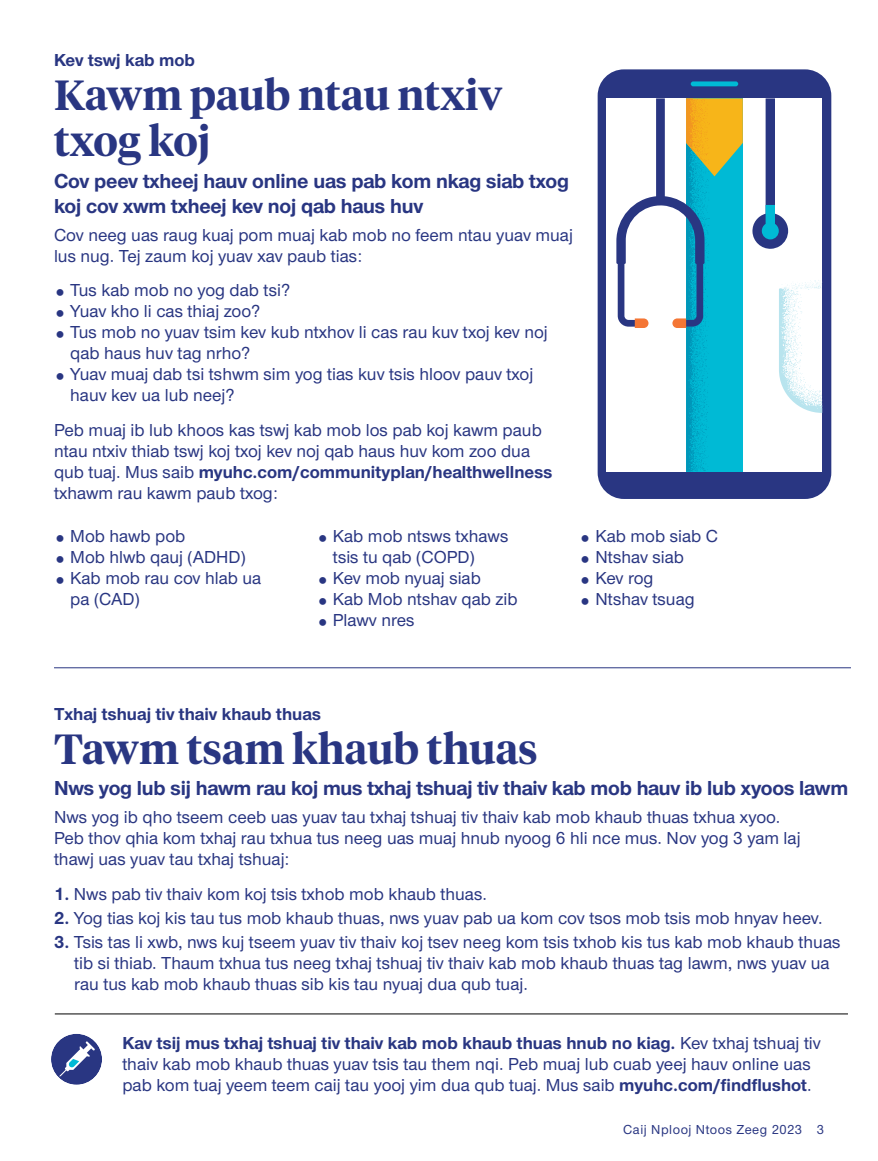
<style>
.page{position:relative;width:878px;height:1161px;background:#fff}
.page>*{position:absolute;margin:0;border:0;box-sizing:border-box;transform-origin:0 0}
.Hed_serif_secondary_AMC{font:600 42px/46.5px "UHC Serif Headline";color:#293682}
.Deck_AMC{font:700 21px/25.2px "UHC Sans";letter-spacing:-.01em;color:#293682}
.CTA_new_AMC{font:500 18px/21px "UHC Sans";color:#293682}
.Numbered_List_sans_AMC{font:500 18px/21px "UHC Sans";color:#293682}
.Sans_no_indent_AMC{font:500 18px/21px "UHC Sans";color:#293682}
.tag_category_AMC{font:700 18px "UHC Sans";color:#293682}
.t1{font:500 13.5px "UHC Sans";letter-spacing:.04em;color:#293682}
.s1{font-weight:700}
</style>
<div class="page">
<div style="left:597px;top:69px;width:234px;height:430px;background:#293682;border-radius:26px"></div>
<div style="left:606px;top:98px;width:216px;height:374px;background:#fff"></div>
<svg style="left:779px;top:280px;width:43px;height:133px"></svg>
<svg style="left:752px;top:98px;width:36px;height:151px"></svg>
<div style="left:690px;top:81px;width:48px;height:5px;background:#00bad5;border-radius:2px"></div>
<svg style="left:616px;top:98px;width:126px;height:374px"></svg>
<hr style="left:55px;top:1014px;width:792px;height:1px;background:#000">
<div style="left:51px;top:1034px;width:51px;height:51px;background:#293682;border-radius:50%"></div>
<svg style="left:59px;top:1041px;width:36px;height:35px"></svg>
<hr style="left:54px;top:668px;width:796px;height:1px;background:#293682">
<p class="tag_category_AMC" style="left:54px;top:48px;width:142px">Kev tswj kab mob</p>
<p class="Hed_serif_secondary_AMC" style="left:54px;top:69px;width:450px">Kawm paub ntau ntxiv txog koj</p>
<p class="Deck_AMC" style="left:54px;top:168px;width:516px">Cov peev txheej hauv online uas pab kom nkag siab txog koj cov xwm txheej kev noj qab haus huv</p>
<p class="Sans_no_indent_AMC" style="left:54px;top:224px;width:520px">Cov neeg uas raug kuaj pom muaj kab mob no feem ntau yuav muaj lus nug. Tej zaum koj yuav xav paub tias:</p>
<p class="CTA_new_AMC" style="left:70px;top:279px;width:221px">Tus kab mob no yog dab tsi?</p>
<p class="CTA_new_AMC" style="left:70px;top:300px;width:191px">Yuav kho li cas thiaj zoo?</p>
<p class="CTA_new_AMC" style="left:70px;top:321px;width:479px">Tus mob no yuav tsim kev kub ntxhov li cas rau kuv txoj kev noj qab haus huv tag nrho?</p>
<p class="CTA_new_AMC" style="left:70px;top:363px;width:464px">Yuav muaj dab tsi tshwm sim yog tias kuv tsis hloov pauv txoj hauv kev ua lub neej?</p>
<p class="CTA_new_AMC" style="left:54px;top:419px;width:500px">Peb muaj ib lub khoos kas tswj kab mob los pab koj kawm paub ntau ntxiv thiab tswj koj txoj kev noj qab haus huv kom zoo dua qub tuaj. Mus saib <span class="s1">myuhc.com/communityplan/healthwellness </span>txhawm rau kawm paub txog:</p>
<p class="CTA_new_AMC" style="left:70px;top:525px;width:117px">Mob hawb pob</p>
<p class="CTA_new_AMC" style="left:70px;top:546px;width:177px">Mob hlwb qauj (ADHD)</p>
<p class="CTA_new_AMC" style="left:70px;top:567px;width:193px">Kab mob rau cov hlab ua pa (CAD)</p>
<p class="CTA_new_AMC" style="left:333px;top:525px;width:177px">Kab mob ntsws txhaws tsis tu qab (COPD)</p>
<p class="CTA_new_AMC" style="left:333px;top:567px;width:149px">Kev mob nyuaj siab</p>
<p class="CTA_new_AMC" style="left:333px;top:588px;width:186px">Kab Mob ntshav qab zib</p>
<p class="CTA_new_AMC" style="left:333px;top:609px;width:83px">Plawv nres</p>
<p class="CTA_new_AMC" style="left:595px;top:525px;width:124px">Kab mob siab C</p>
<p class="CTA_new_AMC" style="left:595px;top:546px;width:90px">Ntshav siab</p>
<p class="CTA_new_AMC" style="left:595px;top:567px;width:59px">Kev rog</p>
<p class="CTA_new_AMC" style="left:595px;top:588px;width:101px">Ntshav tsuag</p>
<p class="tag_category_AMC" style="left:54px;top:702px;width:268px">Txhaj tshuaj tiv thaiv khaub thuas</p>
<p class="Hed_serif_secondary_AMC" style="left:54px;top:723px;width:485px">Tawm tsam khaub thuas</p>
<p class="Deck_AMC" style="left:54px;top:775px;width:795px">Nws yog lub sij hawm rau koj mus txhaj tshuaj tiv thaiv kab mob hauv ib lub xyoos lawm</p>
<p class="CTA_new_AMC" style="left:54px;top:806px;width:748px">Nws yog ib qho tseem ceeb uas yuav tau txhaj tshuaj tiv thaiv kab mob khaub thuas txhua xyoo.<br>Peb thov qhia kom txhaj rau txhua tus neeg uas muaj hnub nyoog 6 hli nce mus. Nov yog 3 yam laj thawj uas yuav tau txhaj tshuaj:</p>
<p class="Numbered_List_sans_AMC" style="left:54px;top:882px;width:434px"><span class="s1">1.</span> Nws pab tiv thaiv kom koj tsis txhob mob khaub thuas.</p>
<p class="Numbered_List_sans_AMC" style="left:54px;top:907px;width:770px"><span class="s1">2.</span> Yog tias koj kis tau tus mob khaub thuas, nws yuav pab ua kom cov tsos mob tsis mob hnyav heev.</p>
<p class="Numbered_List_sans_AMC" style="left:74px;top:931px;width:767px;text-indent:-20px"><span class="s1">3.</span> Tsis tas li xwb, nws kuj tseem yuav tiv thaiv koj tsev neeg kom tsis txhob kis tus kab mob khaub thuas tib si thiab. Thaum txhua tus neeg txhaj tshuaj tiv thaiv kab mob khaub thuas tag lawm, nws yuav ua rau tus kab mob khaub thuas sib kis tau nyuaj dua qub tuaj.</p>
<p class="CTA_new_AMC" style="left:122px;top:1032px;width:700px"><span class="s1">Kav tsij mus txhaj tshuaj tiv thaiv kab mob khaub thuas hnub no kiag.</span> Kev txhaj tshuaj tiv thaiv kab mob khaub thuas yuav tsis tau them nqi. Peb muaj lub cuab yeej hauv online uas pab kom tuaj yeem teem caij tau yooj yim dua qub tuaj. Mus saib <span class="s1">myuhc.com/findflushot</span>.</p>
<p class="t1" style="left:623px;top:1120px;width:202px">Caij Nplooj Ntoos Zeeg 2023 3</p>
</div>
